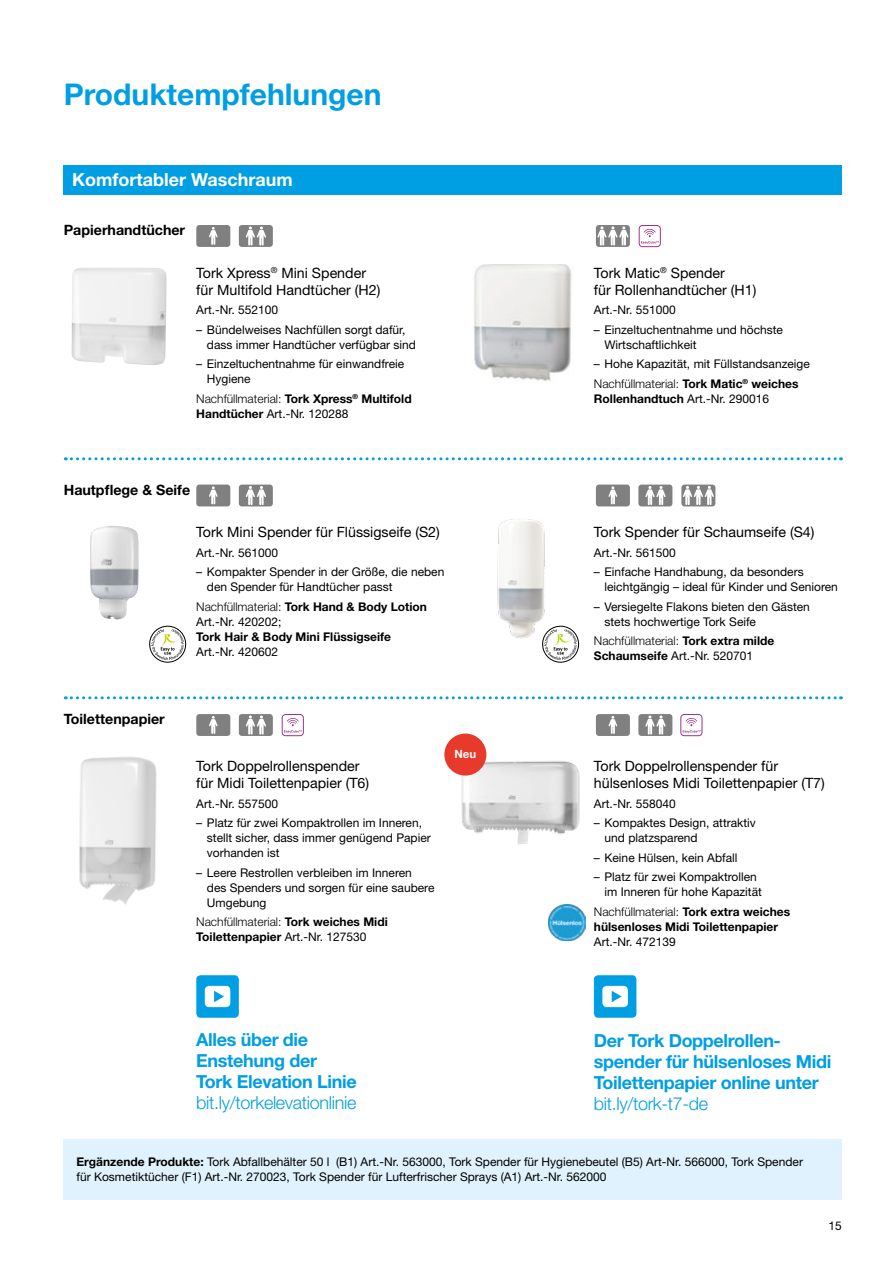
<style>
.page{position:relative;width:893px;height:1263px;background:#fff}
.page>*{position:absolute;margin:0;border:0;box-sizing:border-box;transform-origin:0 0}
.t1{font:700 30px "Helvetica Neue LT Std";color:#009ee3}
.t2{font:700 18px/21px "Helvetica Neue LT Std";letter-spacing:-.02em;color:#009ee3}
.t3{font:300 18px "Helvetica Neue LT Std";letter-spacing:-.02em;color:#009ee3}
.t4{font:700 18px "Helvetica Neue LT Std";color:#fff}
.t5{font:14.25px/17.2px "Helvetica Neue LT Std";color:#000}
.t6{font:700 14.25px "Helvetica Neue LT Std";color:#000}
.t7{font:12px/15px "Helvetica Neue LT Std";color:#000}
.t8{font:700 12px/15px "Helvetica Neue LT Std";color:#000}
.t9{font:700 11.4px "Helvetica Neue LT Std";color:#fff}
.s1{font-weight:300}
.s2{font-weight:400}
.s3{font-weight:700}
</style>
<div class="page">
<img style="left:90px;top:526px;width:49px;height:93px">
<img style="left:497px;top:519px;width:48px;height:120px">
<img style="left:474px;top:264px;width:98px;height:117px">
<img style="left:79px;top:757px;width:78px;height:147px">
<img style="left:72px;top:268px;width:95px;height:97px">
<img style="left:445px;top:753px;width:135px;height:91px">
<div style="left:196px;top:225px;width:34px;height:22px;background:#808080;border-radius:3px"></div>
<svg style="left:209px;top:227px;width:9px;height:18px"></svg>
<svg style="left:596px;top:225px;width:34px;height:22px"></svg>
<svg style="left:597px;top:226px;width:31px;height:19px"></svg>
<div style="left:239px;top:225px;width:34px;height:22px;background:#808080;border-radius:3px"></div>
<svg style="left:246px;top:226px;width:20px;height:20px"></svg>
<div style="left:196px;top:485px;width:34px;height:21px;background:#808080;border-radius:3px"></div>
<svg style="left:209px;top:486px;width:9px;height:18px"></svg>
<div style="left:681px;top:485px;width:34px;height:21px;background:#808080;border-radius:3px"></div>
<svg style="left:683px;top:486px;width:31px;height:19px"></svg>
<div style="left:239px;top:485px;width:34px;height:21px;background:#808080;border-radius:3px"></div>
<svg style="left:246px;top:486px;width:20px;height:19px"></svg>
<div style="left:638px;top:485px;width:34px;height:21px;background:#808080;border-radius:3px"></div>
<svg style="left:645px;top:486px;width:21px;height:19px"></svg>
<div style="left:196px;top:714px;width:34px;height:22px;background:#808080;border-radius:3px"></div>
<svg style="left:209px;top:716px;width:9px;height:18px"></svg>
<div style="left:239px;top:714px;width:34px;height:22px;background:#808080;border-radius:3px"></div>
<svg style="left:246px;top:715px;width:20px;height:19px"></svg>
<div style="left:596px;top:714px;width:34px;height:22px;background:#808080;border-radius:3px"></div>
<svg style="left:608px;top:716px;width:9px;height:18px"></svg>
<div style="left:638px;top:714px;width:34px;height:22px;background:#808080;border-radius:3px"></div>
<svg style="left:645px;top:715px;width:21px;height:19px"></svg>
<div style="left:64px;top:1140px;width:778px;height:60px;background:#dff2fd"></div>
<svg style="left:65px;top:457px;width:776px;height:3px"></svg>
<svg style="left:65px;top:696px;width:776px;height:3px"></svg>
<svg style="left:196px;top:975px;width:43px;height:43px"></svg>
<svg style="left:594px;top:975px;width:42px;height:43px"></svg>
<div style="left:596px;top:485px;width:34px;height:21px;background:#808080;border-radius:3px"></div>
<svg style="left:608px;top:486px;width:9px;height:18px"></svg>
<div style="left:64px;top:165px;width:778px;height:30px;background:#009ee3"></div>
<div style="left:444px;top:733px;width:42px;height:42px;background:#e73a2a;border-radius:50%"></div>
<svg style="left:149px;top:625px;width:37px;height:38px"></svg>
<svg style="left:542px;top:625px;width:37px;height:38px"></svg>
<img style="left:549px;top:904px;width:36px;height:37px">
<svg style="left:282px;top:714px;width:22px;height:22px"></svg>
<svg style="left:680px;top:714px;width:22px;height:22px"></svg>
<svg style="left:639px;top:225px;width:22px;height:22px"></svg>
<h1 class="t1" style="left:64px;top:76px;width:319px">Produktempfehlungen</h1>
<h2 class="t4" style="left:72px;top:169px;width:222px">Komfortabler Waschraum</h2>
<p class="t6" style="left:64px;top:221px;width:123px">Papierhandtücher</p>
<p class="t5" style="left:196px;top:264px;width:186px">Tork Xpress<sup>®</sup> Mini Spender für Multifold Handtücher (H2)</p>
<p class="t7" style="left:196px;top:303px;width:83px">Art.-Nr. 552100</p>
<p class="t7" style="left:207px;top:322px;width:210px;text-indent:-11px">– Bündelweises Nachfüllen sorgt dafür, dass immer Handtücher verfügbar sind</p>
<p class="t7" style="left:207px;top:357px;width:199px;text-indent:-11px">– Einzeltuchentnahme für einwandfreie<br>Hygiene</p>
<p class="t8" style="left:196px;top:391px;width:217px"><span class="s1">Nachfüllmaterial:</span> Tork Xpress<sup>®</sup> Multifold<br>Handtücher <span class="s2">Art.-Nr. 120288</span></p>
<p class="t6" style="left:64px;top:481px;width:128px">Hautpflege &amp; Seife</p>
<p class="t5" style="left:196px;top:523px;width:245px">Tork Mini Spender für Flüssigseife (S2)</p>
<p class="t7" style="left:196px;top:545px;width:83px">Art.-Nr. 561000</p>
<p class="t7" style="left:207px;top:564px;width:239px;text-indent:-11px">– Kompakter Spender in der Größe, die neben den Spender für Handtücher passt</p>
<p class="t8" style="left:196px;top:599px;width:232px"><span class="s1">Nachfüllmaterial:</span> Tork Hand &amp; Body Lotion<br><span class="s2">Art.-Nr. 420202;</span></p>
<p class="t8" style="left:196px;top:629px;width:196px">Tork Hair &amp; Body Mini Flüssigseife</p>
<p class="t7" style="left:196px;top:644px;width:83px">Art.-Nr. 420602</p>
<p class="t6" style="left:64px;top:710px;width:103px">Toilettenpapier</p>
<p class="t5" style="left:196px;top:757px;width:174px">Tork Doppelrollenspender für Midi Toilettenpapier (T6)</p>
<p class="t7" style="left:196px;top:796px;width:83px">Art.-Nr. 557500</p>
<p class="t7" style="left:207px;top:815px;width:225px;text-indent:-11px">– Platz für zwei Kompaktrollen im Inneren, stellt sicher, dass immer genügend Papier vorhanden ist</p>
<p class="t7" style="left:207px;top:865px;width:229px;text-indent:-11px">– Leere Restrollen verbleiben im Inneren<br>des Spenders und sorgen für eine saubere<br>Umgebung</p>
<p class="t8" style="left:196px;top:914px;width:193px"><span class="s1">Nachfüllmaterial:</span> Tork weiches Midi<br>Toilettenpapier <span class="s2">Art.-Nr. 127530</span></p>
<p class="t9" style="left:454px;top:746px;width:23px">Neu</p>
<h2 class="t2" style="left:196px;top:1028px;width:162px">Alles über die<br>Enstehung der<br>Tork Elevation Linie</h2>
<h2 class="t3" style="left:196px;top:1091px;width:162px">bit.ly/torkelevationlinie</h2>
<p class="t5" style="left:594px;top:264px;width:164px">Tork Matic<sup>®</sup> Spender<br>für Rollenhandtücher (H1)</p>
<p class="t7" style="left:594px;top:303px;width:83px">Art.-Nr. 551000</p>
<p class="t7" style="left:604px;top:322px;width:180px;text-indent:-11px">– Einzeltuchentnahme und höchste<br>Wirtschaftlichkeit</p>
<p class="t7" style="left:594px;top:354px;width:217px;line-height:19.5px">– Hohe Kapazität, mit Füllstandsanzeige<br><span class="s1">Nachfüllmaterial:</span> <span class="s3">Tork Matic</span><sup>®</sup> <span class="s3">weiches</span></p>
<p class="t8" style="left:594px;top:391px;width:177px">Rollenhandtuch <span class="s2">Art.-Nr. 290016</span></p>
<p class="t5" style="left:594px;top:523px;width:222px">Tork Spender für Schaumseife (S4)</p>
<p class="t7" style="left:594px;top:545px;width:83px">Art.-Nr. 561500</p>
<p class="t7" style="left:604px;top:564px;width:235px;text-indent:-11px">– Einfache Handhabung, da besonders leichtgängig – ideal für Kinder und Senioren</p>
<p class="t7" style="left:604px;top:599px;width:207px;text-indent:-11px">– Versiegelte Flakons bieten den Gästen stets hochwertige Tork Seife</p>
<p class="t8" style="left:594px;top:633px;width:182px"><span class="s1">Nachfüllmaterial:</span> Tork extra milde<br>Schaumseife <span class="s2">Art.-Nr. 520701</span></p>
<p class="t5" style="left:594px;top:757px;width:232px">Tork Doppelrollenspender für hülsenloses Midi Toilettenpapier (T7)</p>
<p class="t7" style="left:594px;top:796px;width:83px">Art.-Nr. 558040</p>
<p class="t7" style="left:604px;top:815px;width:153px;text-indent:-11px">– Kompaktes Design, attraktiv und platzsparend</p>
<p class="t7" style="left:594px;top:850px;width:145px">– Keine Hülsen, kein Abfall</p>
<p class="t7" style="left:604px;top:869px;width:159px;text-indent:-11px">– Platz für zwei Kompaktrollen im Inneren für hohe Kapazität</p>
<p class="t8" style="left:594px;top:904px;width:198px"><span class="s1">Nachfüllmaterial:</span> Tork extra weiches hülsenloses Midi Toilettenpapier</p>
<p class="t7" style="left:594px;top:934px;width:83px">Art.-Nr. 472139</p>
<h2 class="t2" style="left:594px;top:1029px;width:239px">Der Tork Doppelrollen&shy;spender für hülsenloses Midi<br>Toilettenpapier online unter</h2>
<h2 class="t3" style="left:594px;top:1092px;width:116px">bit.ly/tork-t7-de</h2>
<p class="t7" style="left:77px;top:1154px;width:728px"><span class="s3">Ergänzende Produkte:</span> Tork Abfallbehälter 50 l (B1) Art.-Nr. 563000, Tork Spender für Hygienebeutel (B5) Art-Nr. 566000, Tork Spender für Kosmetiktücher (F1) Art.-Nr. 270023, Tork Spender für Lufterfrischer Sprays (A1) Art.-Nr. 562000</p>
<p class="t7" style="left:829px;top:1218px;width:15px">15</p>
</div>
